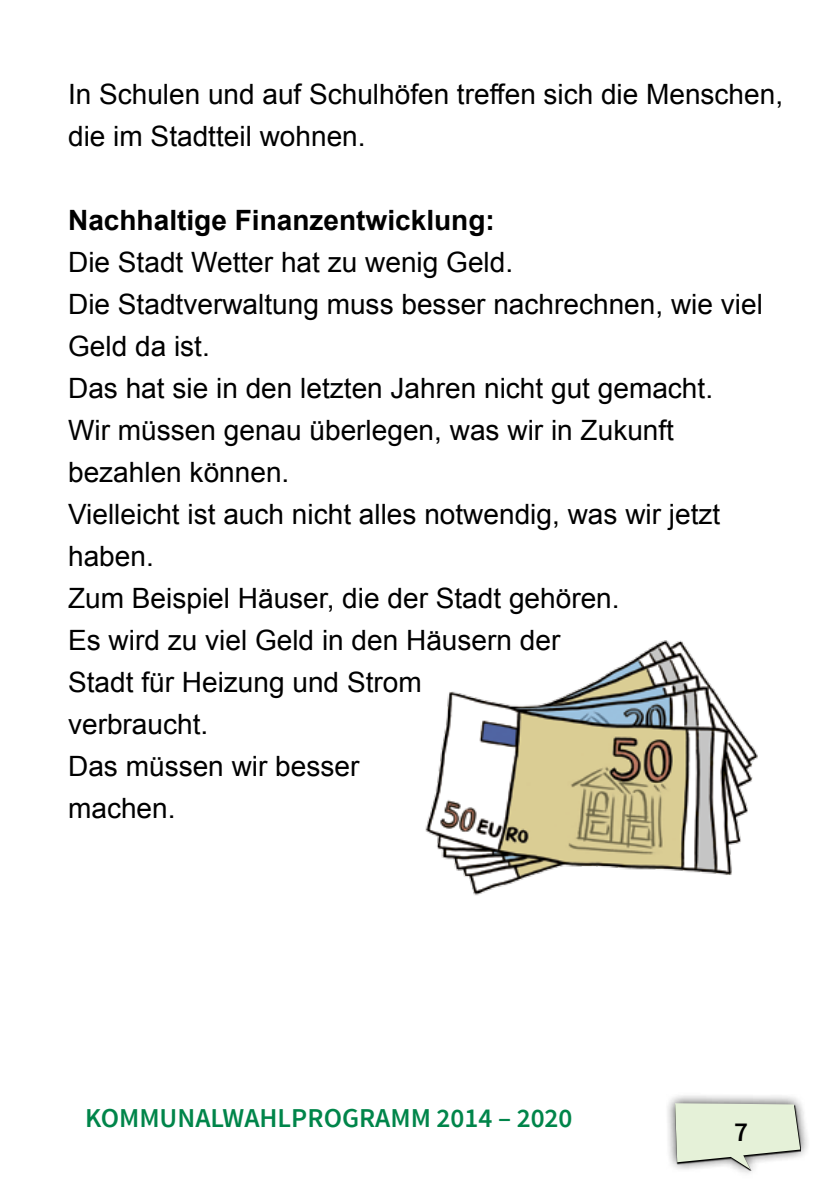
<style>
.page{position:relative;width:840px;height:1191px;background:#fff}
.page>*{position:absolute;margin:0;border:0;box-sizing:border-box;transform-origin:0 0}
.t1{font:28px/42px "Arial";color:#000}
.t2{font:700 28px "Arial";color:#000}
.t3{font:600 27.2px "Source Sans Pro";color:#00854a}
.t4{font:600 27.2px "Source Sans Pro";color:#000}
</style>
<div class="page">
<div style="left:663px;top:1092px;width:146px;height:86px;background:#000;opacity:.75"></div>
<svg style="left:674px;top:1103px;width:125px;height:66px;background:#dbe5d1"></svg>
<img style="left:425px;top:640px;width:333px;height:256px">
<p class="t1" style="left:68px;top:73px;width:716px">In Schulen und auf Schulhöfen treffen sich die Menschen, die im Stadtteil wohnen.</p>
<p class="t2" style="left:68px;top:201px;width:428px">Nachhaltige Finanzentwicklung:</p>
<p class="t1" style="left:68px;top:241px;width:696px">Die Stadt Wetter hat zu wenig Geld.<br>Die Stadtverwaltung muss besser nachrechnen, wie viel<br>Geld da ist.<br>Das hat sie in den letzten Jahren nicht gut gemacht.<br>Wir müssen genau überlegen, was wir in Zukunft bezahlen können.<br>Vielleicht ist auch nicht alles notwendig, was wir jetzt haben.<br>Zum Beispiel Häuser, die der Stadt gehören.<br>Es wird zu viel Geld in den Häusern der<br>Stadt für Heizung und Strom<br>verbraucht.<br>Das müssen wir besser<br>machen.</p>
<p class="t3" style="left:85px;top:1101px;width:488px">KOMMUNALWAHLPROGRAMM 2014 – 2020</p>
<p class="t4" style="left:733px;top:1114px;width:15px">7</p>
</div>
